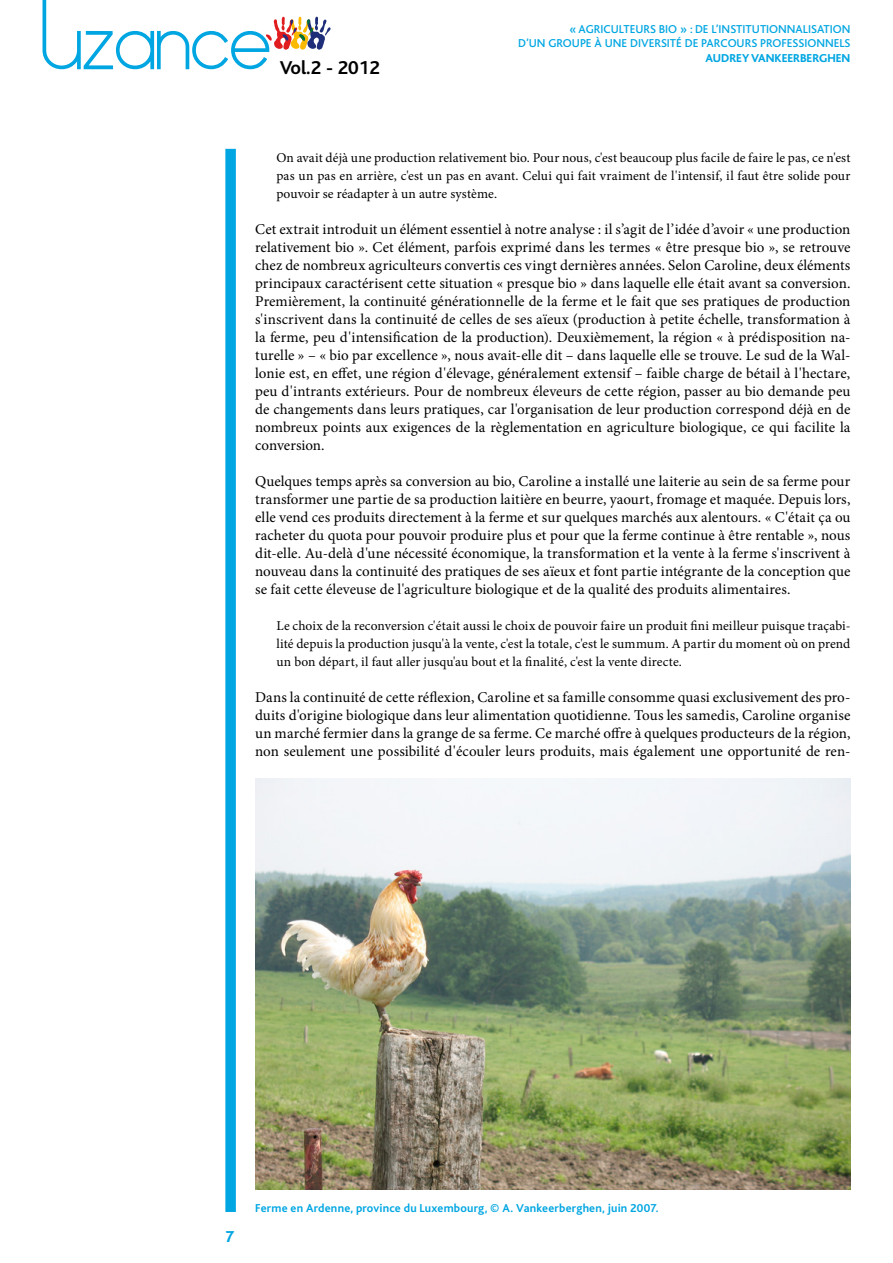
<style>
.page{position:relative;width:893px;height:1263px;background:#fff}
.page>*{position:absolute;margin:0;border:0;box-sizing:border-box;transform-origin:0 0}
.t1{font:700 19.5px "Bliss";color:#000}
.t2{font:800 16.5px "Bliss";color:#00a6e2}
.t3{font:15px/18px "Minion Pro";color:#000;text-align:justify}
.t4{font:13.5px/18px "Minion Pro";letter-spacing:.005em;color:#000;text-align:justify}
.t5{font:500 12px/14.4px "Bliss";color:#00a6e2;text-align:right}
.t6{font:700 12px "Bliss";letter-spacing:.015em;color:#00a6e2}
.t7{font:800 12px "Bliss";color:#00a6e2}
</style>
<div class="page">
<div style="left:225px;top:149px;width:11px;height:1063px;background:#00a6e2"></div>
<svg style="left:43px;top:0;width:288px;height:69px"></svg>
<img style="left:255px;top:778px;width:595px;height:411px">
<h1 class="t1" style="left:280px;top:58px;width:102px">Vol.2 - 2012</h1>
<p class="t5" style="left:518px;top:22px;width:334px">« AGRICULTEURS BIO » : DE L’INSTITUTIONNALISATION<br>D’UN GROUPE À UNE DIVERSITÉ DE PARCOURS PROFESSIONNELS</p>
<p class="t7" style="left:705px;top:51px;width:146px">AUDREY VANKEERBERGHEN</p>
<p class="t4" style="left:276px;top:149px;width:576px">On avait déjà une production relativement bio. Pour nous, c'est beaucoup plus facile de faire le pas, ce n'est pas un pas en arrière, c'est un pas en avant. Celui qui fait vraiment de l'intensif, il faut être solide pour pouvoir se réadapter à un autre système.</p>
<p class="t3" style="left:255px;top:220px;width:597px">Cet extrait introduit un élément essentiel à notre analyse : il s’agit de l’idée d’avoir « une production relativement bio ». Cet élément, parfois exprimé dans les termes « être presque bio », se retrouve chez de nombreux agriculteurs convertis ces vingt dernières années. Selon Caroline, deux éléments principaux caractérisent cette situation « presque bio » dans laquelle elle était avant sa conversion.<br>Premièrement, la continuité générationnelle de la ferme et le fait que ses pratiques de production s'inscrivent dans la continuité de celles de ses aïeux (production à petite échelle, transformation à la ferme, peu d'intensification de la production). Deuxièmement, la région « à prédisposition na&shy;turelle » – « bio par excellence », nous avait-elle dit – dans laquelle elle se trouve. Le sud de la Wal&shy;lonie est, en effet, une région d'élevage, généralement extensif – faible charge de bétail à l'hectare, peu d'intrants extérieurs. Pour de nombreux éleveurs de cette région, passer au bio demande peu de changements dans leurs pratiques, car l'organisation de leur production correspond déjà en de nombreux points aux exigences de la règlementation en agriculture biologique, ce qui facilite la conversion.</p>
<p class="t3" style="left:255px;top:472px;width:597px">Quelques temps après sa conversion au bio, Caroline a installé une laiterie au sein de sa ferme pour transformer une partie de sa production laitière en beurre, yaourt, fromage et maquée. Depuis lors, elle vend ces produits directement à la ferme et sur quelques marchés aux alentours. « C'était ça ou racheter du quota pour pouvoir produire plus et pour que la ferme continue à être rentable », nous dit-elle. Au-delà d'une nécessité économique, la transformation et la vente à la ferme s'inscrivent à nouveau dans la continuité des pratiques de ses aïeux et font partie intégrante de la conception que se fait cette éleveuse de l'agriculture biologique et de la qualité des produits alimentaires.</p>
<p class="t4" style="left:276px;top:617px;width:576px">Le choix de la reconversion c'était aussi le choix de pouvoir faire un produit fini meilleur puisque traçabi&shy;lité depuis la production jusqu'à la vente, c'est la totale, c'est le summum. A partir du moment où on prend un bon départ, il faut aller jusqu'au bout et la finalité, c'est la vente directe.</p>
<p class="t3" style="left:255px;top:688px;width:597px">Dans la continuité de cette réflexion, Caroline et sa famille consomme quasi exclusivement des pro&shy;duits d'origine biologique dans leur alimentation quotidienne. Tous les samedis, Caroline organise un marché fermier dans la grange de sa ferme. Ce marché offre à quelques producteurs de la région, non seulement une possibilité d'écouler leurs produits, mais également une opportunité de ren-</p>
<p class="t2" style="left:225px;top:1228px;width:11px">7</p>
<p class="t6" style="left:255px;top:1202px;width:405px">Ferme en Ardenne, province du Luxembourg, © A. Vankeerberghen, juin 2007.</p>
</div>
